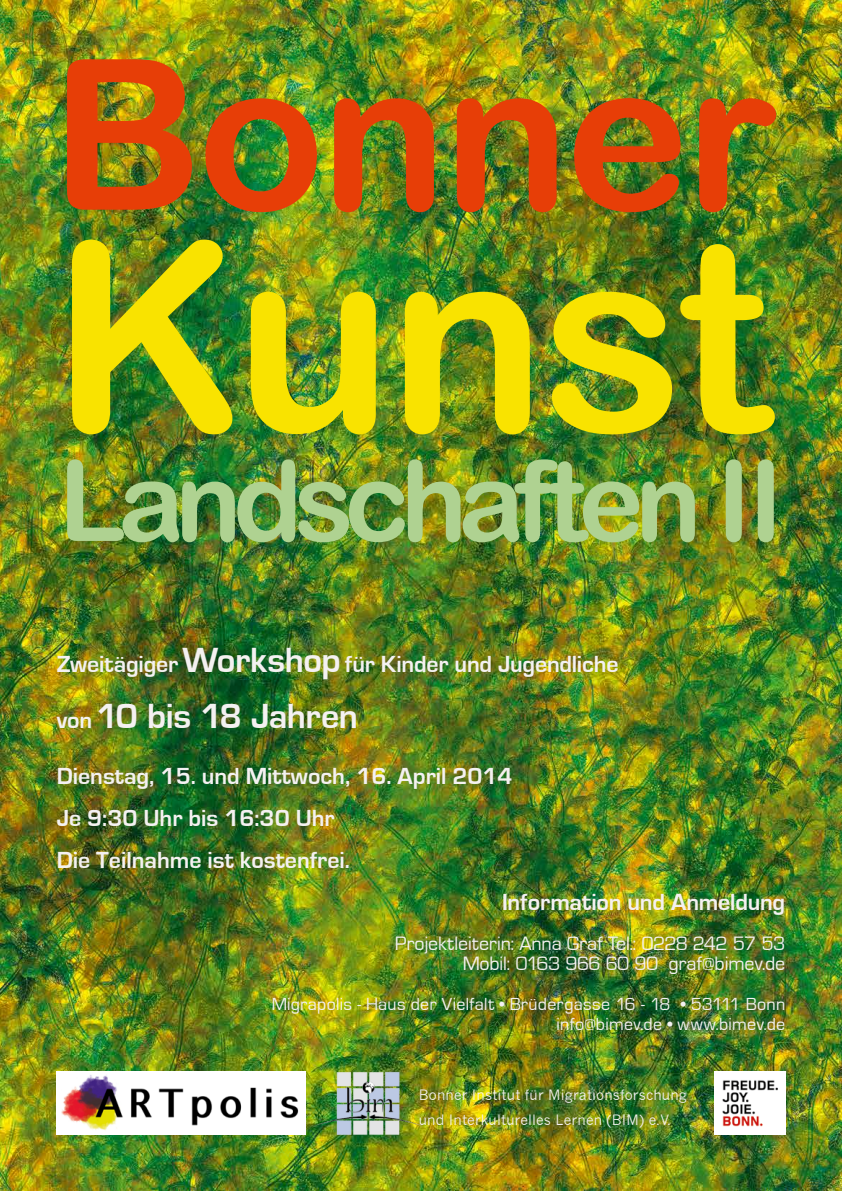
<style>
.page{position:relative;width:842px;height:1191px;background:#fff}
.page>*{position:absolute;margin:0;border:0;box-sizing:border-box;transform-origin:0 0}
.t1{font:263px "Arial Rounded MT Bold";letter-spacing:-.025em;color:#f9e300}
.t2{font:210px "Arial Rounded MT Bold";letter-spacing:-.02em;color:#e73e07}
.t3{font:112px "Arial Rounded MT Bold";letter-spacing:-.08em;color:#afd291}
.t4{font:700 36px "Eurostile";letter-spacing:-.015em;color:#f4f1f1}
.t5{font:700 24px/42px "Eurostile";color:#f4f1f1}
.t6{font:20px/20px "Eurostile";letter-spacing:-.005em;color:#f4f1f1;text-align:right}
.t7{font:18px/20px "Eurostile";letter-spacing:.015em;color:#f4f1f1;text-align:right}
.t8{font:14px/25px "News Gothic";letter-spacing:.01em;color:#f4f1f1}
.s1{font-size:36px}
.s2{font-size:24px}
</style>
<div class="page">
<img style="left:0;top:0;width:842px;height:1191px">
<img style="left:305px;top:1062px;width:125px;height:79px">
<img style="left:714px;top:1072px;width:71px;height:62px">
<img style="left:57px;top:1071px;width:248px;height:63px">
<h2 class="t2" style="left:51px;top:11px;width:727px">Bonner</h2>
<h1 class="t1" style="left:51px;top:182px;width:720px">Kunst</h1>
<h3 class="t3" style="left:59px;top:435px;width:726px">Landschaften II</h3>
<p class="t5" style="left:57px;top:644px;width:563px">Zweitägiger <span class="s1">Workshop</span> für Kinder und Jugendliche</p>
<h3 class="t4" style="left:57px;top:697px;width:303px"><span class="s2">von</span> 10 bis 18 Jahren</h3>
<p class="t5" style="left:57px;top:756px;width:457px">Dienstag, 15. und Mittwoch, 16. April 2014<br>Je 9:30 Uhr bis 16:30 Uhr<br>Die Teilnahme ist kostenfrei.</p>
<p class="t5" style="left:502px;top:882px;width:285px">Information und Anmeldung</p>
<p class="t6" style="left:395px;top:934px;width:392px">Projektleiterin: Anna Graf Tel.: 0228 242 57 53<br>Mobil: 0163 966 60 90 graf@bimev.de</p>
<p class="t7" style="left:272px;top:994px;width:515px">Migrapolis - Haus der Vielfalt • Brüdergasse 16 - 18 • 53111 Bonn info@bimev.de • www.bimev.de</p>
<p class="t8" style="left:419px;top:1082px;width:269px">Bonner Institut für Migrationsforschung und Interkulturelles Lernen (BIM) e.V.</p>
</div>
